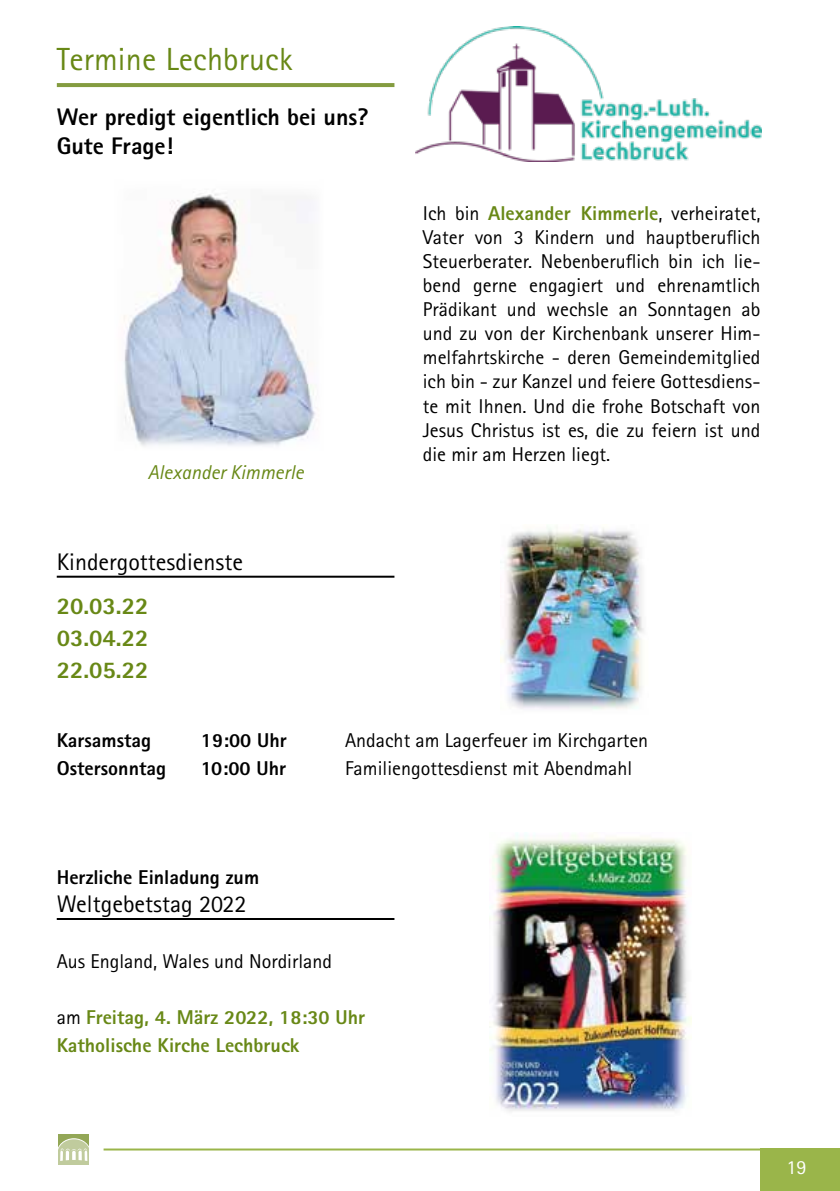
<style>
.page{position:relative;width:840px;height:1191px;background:#fff}
.page>*{position:absolute;margin:0;border:0;box-sizing:border-box;transform-origin:0 0}
.t1{font:32px "Rotis Sans Serif";letter-spacing:.005em;color:#688816}
.t2{font:800 24px/28.8px "Rotis Sans Serif";color:#000}
.t3{font:24px "Rotis Sans Serif";color:#000}
.t4{font:800 24px/32px "Rotis Sans Serif";color:#688816;text-align:justify}
.t5{font:20px/24px "Rotis Sans Serif";color:#000;text-align:justify}
.t6{font:800 20px "Rotis Sans Serif";color:#000}
.t7{font:800 20px/28px "Rotis Sans Serif";color:#688816}
.t8{font:italic 20px "Rotis Sans Serif";color:#688816}
.t9{font:20px "Rotis Sans Serif";color:#fff}
.s1{font-weight:800;color:#688816}
.s2{font-weight:400;color:#000}
</style>
<div class="page">
<hr style="left:57px;top:83px;width:337px;height:4px;background:#849c40">
<img style="left:123px;top:193px;width:193px;height:253px">
<hr style="left:57px;top:575px;width:337px;height:2px;background:#000">
<img style="left:500px;top:527px;width:144px;height:183px">
<hr style="left:57px;top:918px;width:337px;height:2px;background:#000">
<img style="left:489px;top:833px;width:201px;height:279px">
<img style="left:415px;top:27px;width:346px;height:134px">
<div style="left:760px;top:1148px;width:79px;height:43px;background:#9ab54a"></div>
<hr style="left:103px;top:1148px;width:736px;height:2px;background:#9ab54a">
<div style="left:58px;top:1134px;width:31px;height:30px;background:#93a757"></div>
<svg style="left:58px;top:1138px;width:31px;height:26px"></svg>
<h1 class="t1" style="left:57px;top:40px;width:237px">Termine Lechbruck</h1>
<p class="t2" style="left:57px;top:102px;width:313px">Wer predigt eigentlich bei uns?<br>Gute Frage!</p>
<p class="t8" style="left:148px;top:460px;width:157px">Alexander Kimmerle</p>
<p class="t3" style="left:57px;top:548px;width:188px">Kindergottesdienste</p>
<p class="t4" style="left:57px;top:589px;width:93px">20.03.22<br>03.04.22<br>22.05.22</p>
<p class="t5" style="left:422px;top:201px;width:339px">Ich bin <span class="s1">Alexander Kimmerle</span>, verheiratet, Vater von 3 Kindern und hauptberuflich Steuerberater. Nebenberuflich bin ich lie&shy;bend gerne engagiert und ehrenamtlich Prädikant und wechsle an Sonntagen ab und zu von der Kirchenbank unserer Him&shy;melfahrtskirche - deren Gemeindemitglied ich bin - zur Kanzel und feiere Gottesdiens&shy;te mit Ihnen. Und die frohe Botschaft von Jesus Christus ist es, die zu feiern ist und die mir am Herzen liegt.</p>
<p class="t6" style="left:57px;top:727px;width:96px">Karsamstag</p>
<p class="t6" style="left:201px;top:727px;width:87px">19:00 Uhr</p>
<p class="t5" style="left:345px;top:728px;width:304px">Andacht am Lagerfeuer im Kirchgarten</p>
<p class="t6" style="left:57px;top:755px;width:111px">Ostersonntag</p>
<p class="t6" style="left:201px;top:755px;width:87px">10:00 Uhr</p>
<p class="t5" style="left:345px;top:756px;width:288px">Familiengottesdienst mit Abendmahl</p>
<p class="t6" style="left:57px;top:864px;width:204px">Herzliche Einladung zum</p>
<p class="t3" style="left:57px;top:890px;width:191px">Weltgebetstag 2022</p>
<p class="t5" style="left:57px;top:949px;width:277px">Aus England, Wales und Nordirland</p>
<p class="t7" style="left:57px;top:1003px;width:310px"><span class="s2">am</span> Freitag, 4. März 2022, 18:30 Uhr<br>Katholische Kirche Lechbruck</p>
<p class="t9" style="left:786px;top:1155px;width:22px">19</p>
</div>
